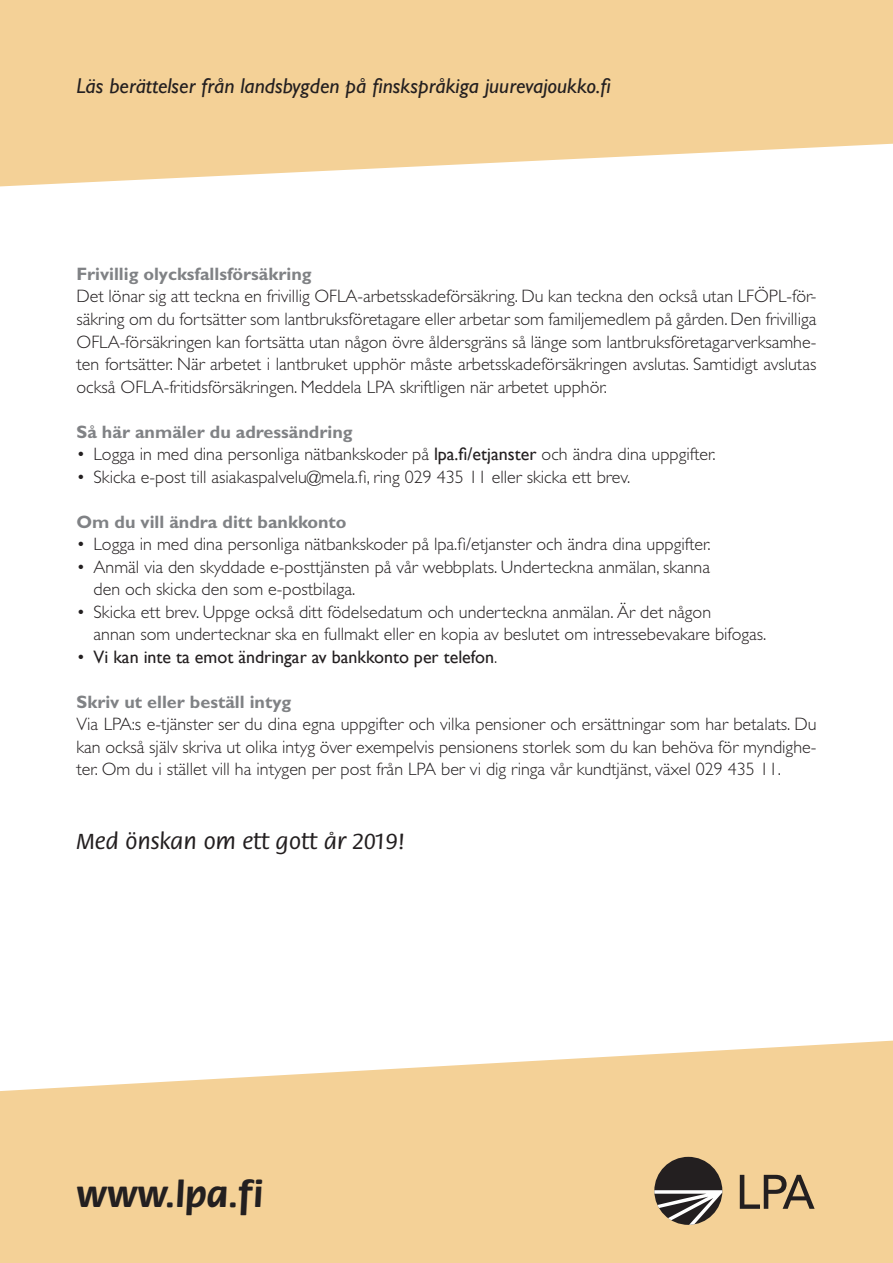
<style>
.page{position:relative;width:893px;height:1263px;background:#fff}
.page>*{position:absolute;margin:0;border:0;box-sizing:border-box;transform-origin:0 0}
.LEIPÄ{font:700 37.35px "Flora";color:#231f20}
.LEIPÄ-2{font:500 24px "Flora";color:#231f20}
.LEIPÄ-3{font:italic 21.6px "Gill Sans";color:#231f20}
.LEIPÄ-4{font:300 18px/22.5px "Gill Sans";color:#231f20;text-align:justify}
.VÄLIOTSIKKO{font:700 18px "Gill Sans";color:#808285}
.LEIPÄ-5{font:18px "Gill Sans";color:#231f20}
.s1{font-weight:400}
.s2{font-weight:300}
</style>
<div class="page">
<svg style="left:0;top:0;width:893px;height:186px;background:#f5d6a2"></svg>
<svg style="left:0;top:1040px;width:893px;height:223px;background:#f5d6a3"></svg>
<div style="left:654px;top:1157px;width:68px;height:68px;background:#231f20;border-radius:50%"></div>
<svg style="left:654px;top:1190px;width:68px;height:35px"></svg>
<svg style="left:740px;top:1175px;width:75px;height:34px;background:#a9916c"></svg>
<p class="LEIPÄ-3" style="left:77px;top:73px;width:536px">Läs berättelser från landsbygden på finskspråkiga juurevajoukko.fi</p>
<p class="VÄLIOTSIKKO" style="left:77px;top:263px;width:237px">Frivillig olycksfallsförsäkring</p>
<p class="LEIPÄ-4" style="left:77px;top:285px;width:741px">Det lönar sig att teckna en frivillig OFLA-arbetsskadeförsäkring. Du kan teckna den också utan LFÖPL-för&shy;säkring om du fortsätter som lantbruksföretagare eller arbetar som familjemedlem på gården. Den frivilliga OFLA-försäkringen kan fortsätta utan någon övre åldersgräns så länge som lantbruksföretagarverksamhe&shy;ten fortsätter. När arbetet i lantbruket upphör måste arbetsskadeförsäkringen avslutas. Samtidigt avslutas också OFLA-fritidsförsäkringen. Meddela LPA skriftligen när arbetet upphör.</p>
<p class="VÄLIOTSIKKO" style="left:77px;top:421px;width:278px">Så här anmäler du adressändring</p>
<p class="LEIPÄ-4" style="left:77px;top:443px;width:641px">• Logga in med dina personliga nätbankskoder på <span class="s1">lpa.fi/etjanster</span> och ändra dina uppgifter.</p>
<p class="LEIPÄ-4" style="left:77px;top:465px;width:555px">• Skicka e-post till asiakaspalvelu@mela.fi, ring 029 435 11 eller skicka ett brev.</p>
<p class="VÄLIOTSIKKO" style="left:77px;top:511px;width:272px">Om du vill ändra ditt bankkonto</p>
<p class="LEIPÄ-4" style="left:77px;top:533px;width:636px">• Logga in med dina personliga nätbankskoder på lpa.fi/etjanster och ändra dina uppgifter.</p>
<p class="LEIPÄ-4" style="left:94px;top:555px;width:618px;text-indent:-17px">• Anmäl via den skyddade e-posttjänsten på vår webbplats. Underteckna anmälan, skanna den och skicka den som e-postbilaga.</p>
<p class="LEIPÄ-4" style="left:94px;top:600px;width:674px;text-indent:-17px">• Skicka ett brev. Uppge också ditt födelsedatum och underteckna anmälan. Är det någon<br>annan som undertecknar ska en fullmakt eller en kopia av beslutet om intressebevakare bifogas.</p>
<p class="LEIPÄ-5" style="left:77px;top:646px;width:422px"><span class="s2">•</span> Vi kan inte ta emot ändringar av bankkonto per telefon<span class="s2">.</span></p>
<p class="VÄLIOTSIKKO" style="left:77px;top:691px;width:216px">Skriv ut eller beställ intyg</p>
<p class="LEIPÄ-4" style="left:77px;top:713px;width:741px">Via LPA:s e-tjänster ser du dina egna uppgifter och vilka pensioner och ersättningar som har betalats. Du kan också själv skriva ut olika intyg över exempelvis pensionens storlek som du kan behöva för myndighe&shy;ter. Om du i stället vill ha intygen per post från LPA ber vi dig ringa vår kundtjänst, växel 029 435 11.</p>
<p class="LEIPÄ-2" style="left:77px;top:829px;width:330px">Med önskan om ett gott år 2019!</p>
<p class="LEIPÄ" style="left:77px;top:1175px;width:188px">www.lpa.fi</p>
</div>
